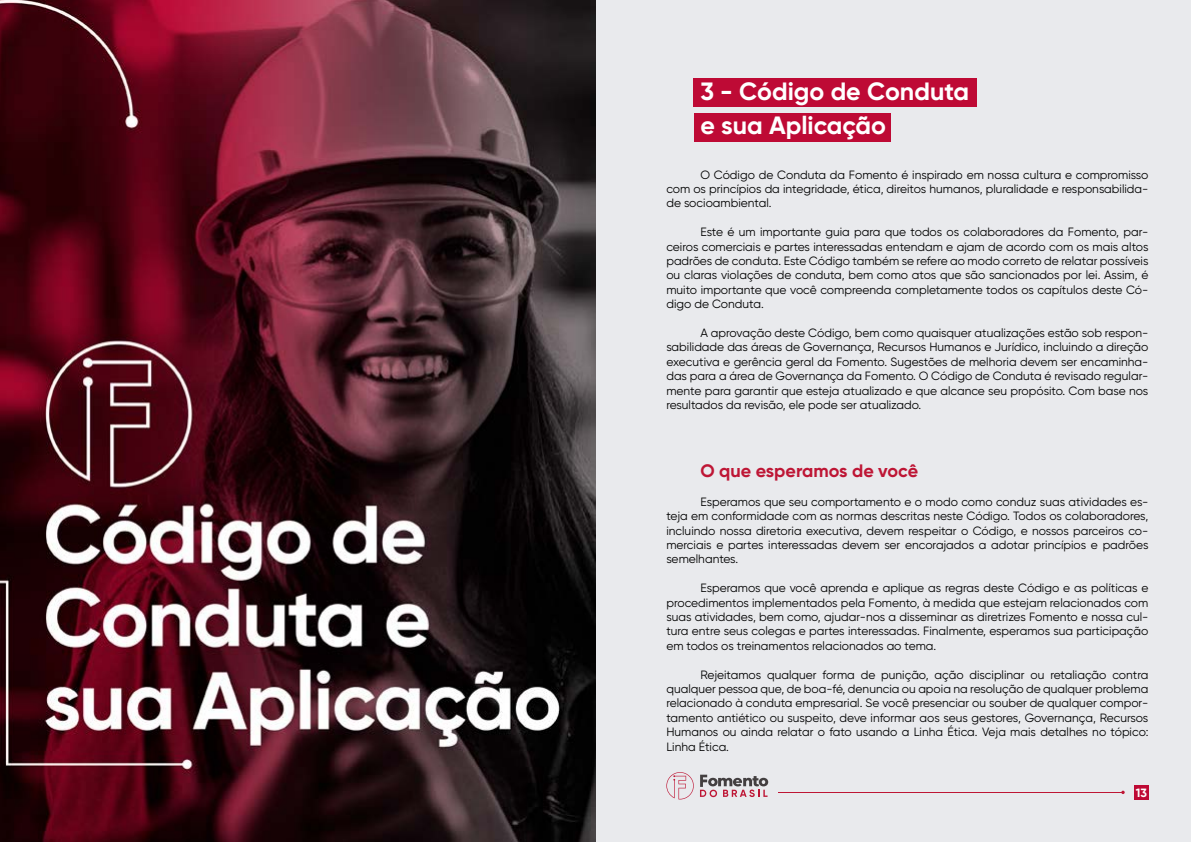
<style>
.page{position:relative;width:1191px;height:842px;background:#e9eaed}
.page>*{position:absolute;margin:0;border:0;box-sizing:border-box;transform-origin:0 0}
.t1{font:700 25px/34px "Gilroy";color:#fff}
.t2{font:700 18px "Gilroy";color:#be1635}
.t3{font:12px/14.4px "Gilroy";color:#000;text-align:justify}
.t4{font:700 12px "Gilroy";color:#fff}
</style>
<div class="page">
<svg style="left:666px;top:772px;width:27px;height:27px"></svg>
<svg style="left:700px;top:775px;width:68px;height:22px"></svg>
<hr style="left:777px;top:792px;width:345px;height:1px;background:#be1635">
<div style="left:1134px;top:785px;width:14px;height:14px;background:#be0a35"></div>
<img style="left:0;top:0;width:595px;height:842px">
<div style="left:694px;top:78px;width:283px;height:28px;background:#be0a35"></div>
<div style="left:694px;top:113px;width:196px;height:28px;background:#be0a35"></div>
<h1 class="t1" style="left:700px;top:74px;width:270px">3 - Código de Conduta e sua Aplicação</h1>
<p class="t3" style="left:666px;top:167px;width:483px;text-indent:34px">O Código de Conduta da Fomento é inspirado em nossa cultura e compromisso com os princípios da integridade, ética, direitos humanos, pluralidade e responsabilida&shy;de socioambiental.</p>
<p class="t3" style="left:666px;top:225px;width:483px;text-indent:34px">Este é um importante guia para que todos os colaboradores da Fomento, par&shy;ceiros comerciais e partes interessadas entendam e ajam de acordo com os mais altos padrões de conduta. Este Código também se refere ao modo correto de relatar possíveis ou claras violações de conduta, bem como atos que são sancionados por lei. Assim, é muito importante que você compreenda completamente todos os capítulos deste Có&shy;digo de Conduta.</p>
<p class="t3" style="left:666px;top:325px;width:483px;text-indent:34px">A aprovação deste Código, bem como quaisquer atualizações estão sob respon&shy;sabilidade das áreas de Governança, Recursos Humanos e Jurídico, incluindo a direção executiva e gerência geral da Fomento. Sugestões de melhoria devem ser encaminha&shy;das para a área de Governança da Fomento. O Código de Conduta é revisado regular&shy;mente para garantir que esteja atualizado e que alcance seu propósito. Com base nos resultados da revisão, ele pode ser atualizado.</p>
<h2 class="t2" style="left:700px;top:459px;width:219px">O que esperamos de você</h2>
<p class="t3" style="left:666px;top:494px;width:483px;text-indent:34px">Esperamos que seu comportamento e o modo como conduz suas atividades es&shy;teja em conformidade com as normas descritas neste Código. Todos os colaboradores, incluindo nossa diretoria executiva, devem respeitar o Código, e nossos parceiros co&shy;merciais e partes interessadas devem ser encorajados a adotar princípios e padrões semelhantes.</p>
<p class="t3" style="left:666px;top:581px;width:483px;text-indent:34px">Esperamos que você aprenda e aplique as regras deste Código e as políticas e procedimentos implementados pela Fomento, à medida que estejam relacionados com suas atividades, bem como, ajudar-nos a disseminar as diretrizes Fomento e nossa cul&shy;tura entre seus colegas e partes interessadas. Finalmente, esperamos sua participação em todos os treinamentos relacionados ao tema.</p>
<p class="t3" style="left:666px;top:667px;width:483px;text-indent:34px">Rejeitamos qualquer forma de punição, ação disciplinar ou retaliação contra qualquer pessoa que, de boa-fé, denuncia ou apoia na resolução de qualquer problema relacionado à conduta empresarial. Se você presenciar ou souber de qualquer compor&shy;tamento antiético ou suspeito, deve informar aos seus gestores, Governança, Recursos Humanos ou ainda relatar o fato usando a Linha Ética. Veja mais detalhes no tópico:<br>Linha Ética.</p>
<p class="t4" style="left:1135px;top:785px;width:13px">13</p>
</div>
